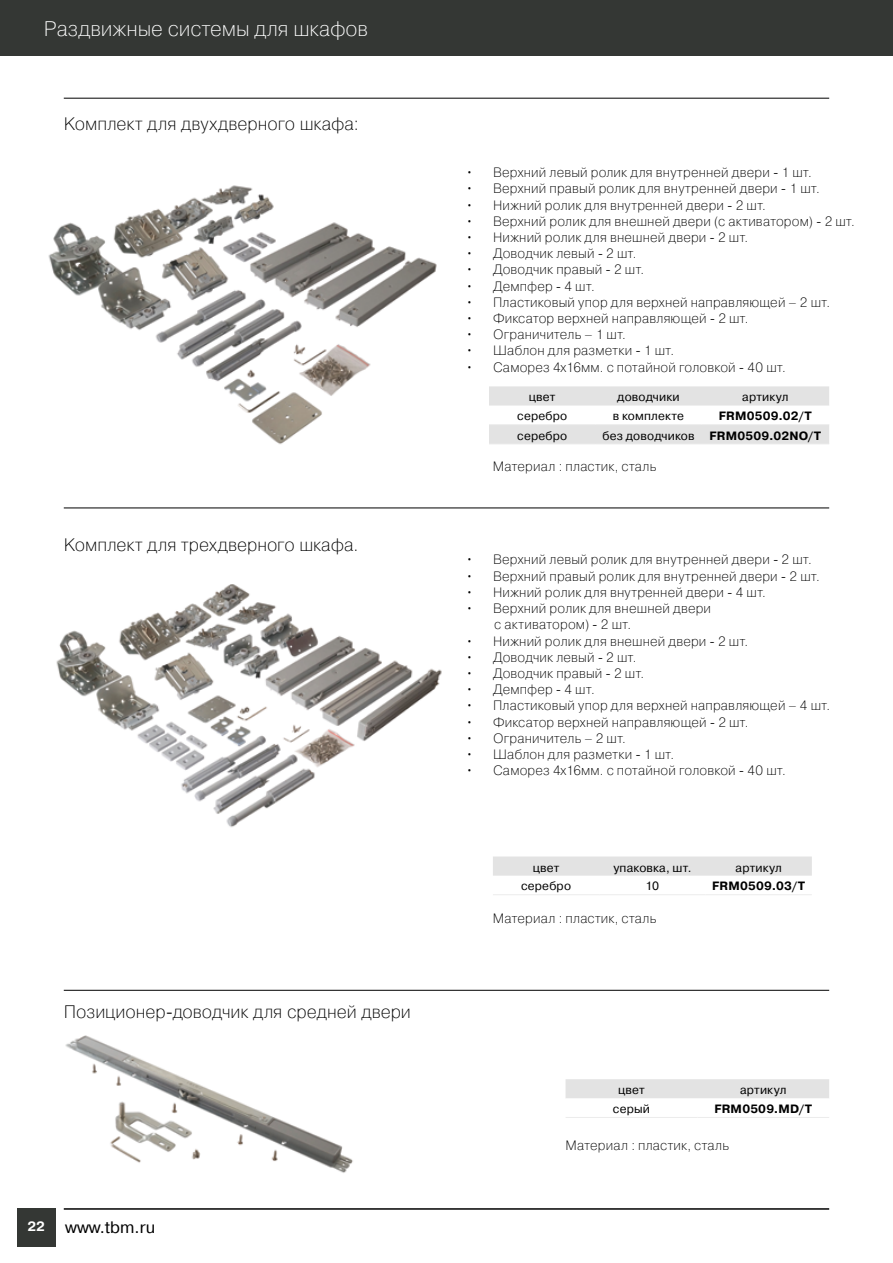
<style>
.page{position:relative;width:893px;height:1263px;background:#fff}
.page>*{position:absolute;margin:0;border:0;box-sizing:border-box;transform-origin:0 0}
.t1{font:21px "Pragmatica Light C";letter-spacing:-.005em;color:#fff}
.t2{font:18px "Pragmatica Light C";color:#000}
.t3{font:16.5px "Pragmatica C";color:#000}
.t4{font:13.5px/16.2px "Pragmatica Light C";letter-spacing:.01em;color:#000}
.t5{font:12px "Pragmatica C";letter-spacing:.015em;color:#000}
.t6{font:700 12px "Pragmatica C";letter-spacing:.02em;color:#000}
.s1{font-weight:700;font-size:13.5px;color:#fff}
</style>
<div class="page">
<div style="left:0;top:0;width:893px;height:55px;background:#343734"></div>
<div style="left:17px;top:1208px;width:38px;height:38px;background:#343734"></div>
<hr style="left:64px;top:1208px;width:765px;height:2px;background:#000">
<img style="left:48px;top:185px;width:389px;height:259px">
<img style="left:56px;top:584px;width:386px;height:243px">
<img style="left:65px;top:1035px;width:288px;height:138px">
<div style="left:566px;top:1079px;width:263px;height:19px;background:#e3e3e3"></div>
<hr style="left:566px;top:1117px;width:131px;height:1px;background:#ececec">
<hr style="left:697px;top:1117px;width:132px;height:1px;background:#ececec">
<hr style="left:64px;top:990px;width:765px;height:1px;background:#000">
<hr style="left:64px;top:98px;width:765px;height:1px;background:#000">
<hr style="left:64px;top:508px;width:765px;height:1px;background:#000">
<svg style="left:493px;top:856px;width:319px;height:20px;background:#e4e4e4"></svg>
<hr style="left:493px;top:894px;width:106px;height:1px;background:#ececec">
<hr style="left:599px;top:894px;width:106px;height:1px;background:#ececec">
<hr style="left:705px;top:894px;width:107px;height:1px;background:#ececec">
<svg style="left:489px;top:386px;width:340px;height:58px"></svg>
<hr style="left:489px;top:424px;width:106px;height:1px;background:#ececec">
<hr style="left:595px;top:424px;width:107px;height:1px;background:#ececec">
<hr style="left:702px;top:424px;width:127px;height:1px;background:#ececec">
<hr style="left:489px;top:444px;width:106px;height:1px;background:#ececec">
<hr style="left:595px;top:444px;width:107px;height:1px;background:#ececec">
<hr style="left:702px;top:444px;width:127px;height:1px;background:#ececec">
<h1 class="t1" style="left:44px;top:17px;width:326px">Раздвижные системы для шкафов</h1>
<h2 class="t2" style="left:64px;top:114px;width:296px">Комплект для двухдверного шкафа:</h2>
<h2 class="t2" style="left:64px;top:535px;width:292px">Комплект для трехдверного шкафа.</h2>
<h2 class="t2" style="left:64px;top:1001px;width:349px">Позиционер-доводчик для средней двери</h2>
<p class="t3" style="left:27px;top:1218px;width:129px"><span class="s1">22</span> www.tbm.ru</p>
<p class="t4" style="left:466px;top:165px;width:344px">• Верхний левый ролик для внутренней двери - 1 шт.</p>
<p class="t4" style="left:466px;top:181px;width:352px">• Верхний правый ролик для внутренней двери - 1 шт.</p>
<p class="t4" style="left:466px;top:197px;width:298px">• Нижний ролик для внутренней двери - 2 шт.</p>
<p class="t4" style="left:466px;top:213px;width:387px">• Верхний ролик для внешней двери (с активатором) - 2 шт.</p>
<p class="t4" style="left:466px;top:229px;width:281px">• Нижний ролик для внешней двери - 2 шт.</p>
<p class="t4" style="left:466px;top:246px;width:169px">• Доводчик левый - 2 шт.</p>
<p class="t4" style="left:466px;top:262px;width:177px">• Доводчик правый - 2 шт.</p>
<p class="t4" style="left:466px;top:278px;width:127px">• Демпфер - 4 шт.</p>
<p class="t4" style="left:466px;top:294px;width:363px">• Пластиковый упор для верхней направляющей – 2 шт.</p>
<p class="t4" style="left:466px;top:310px;width:281px">• Фиксатор верхней направляющей - 2 шт.</p>
<p class="t4" style="left:466px;top:327px;width:158px">• Ограничитель – 1 шт.</p>
<p class="t4" style="left:466px;top:343px;width:207px">• Шаблон для разметки - 1 шт.</p>
<p class="t4" style="left:466px;top:359px;width:318px">• Саморез 4х16мм. с потайной головкой - 40 шт.</p>
<p class="t5" style="left:529px;top:391px;width:28px">цвет</p>
<p class="t5" style="left:617px;top:391px;width:64px">доводчики</p>
<p class="t5" style="left:742px;top:391px;width:48px">артикул</p>
<p class="t5" style="left:517px;top:410px;width:51px">серебро</p>
<p class="t5" style="left:613px;top:410px;width:73px">в комплекте</p>
<p class="t6" style="left:719px;top:410px;width:95px">FRM0509.02/T</p>
<p class="t5" style="left:517px;top:429px;width:51px">серебро</p>
<p class="t5" style="left:602px;top:429px;width:93px">без доводчиков</p>
<p class="t6" style="left:710px;top:429px;width:113px">FRM0509.02NO/T</p>
<p class="t4" style="left:493px;top:459px;width:165px">Материал : пластик, сталь</p>
<p class="t4" style="left:466px;top:552px;width:344px">• Верхний левый ролик для внутренней двери - 2 шт.</p>
<p class="t4" style="left:466px;top:568px;width:352px">• Верхний правый ролик для внутренней двери - 2 шт.</p>
<p class="t4" style="left:466px;top:584px;width:298px">• Нижний ролик для внутренней двери - 4 шт.</p>
<p class="t4" style="left:494px;top:600px;width:218px;text-indent:-28px">• Верхний ролик для внешней двери с активатором) - 2 шт.</p>
<p class="t4" style="left:466px;top:633px;width:281px">• Нижний ролик для внешней двери - 2 шт.</p>
<p class="t4" style="left:466px;top:649px;width:169px">• Доводчик левый - 2 шт.</p>
<p class="t4" style="left:466px;top:665px;width:177px">• Доводчик правый - 2 шт.</p>
<p class="t4" style="left:466px;top:681px;width:127px">• Демпфер - 4 шт.</p>
<p class="t4" style="left:466px;top:698px;width:363px">• Пластиковый упор для верхней направляющей – 4 шт.</p>
<p class="t4" style="left:466px;top:714px;width:281px">• Фиксатор верхней направляющей - 2 шт.</p>
<p class="t4" style="left:466px;top:730px;width:158px">• Ограничитель – 2 шт.</p>
<p class="t4" style="left:466px;top:746px;width:207px">• Шаблон для разметки - 1 шт.</p>
<p class="t4" style="left:466px;top:762px;width:318px">• Саморез 4х16мм. с потайной головкой - 40 шт.</p>
<p class="t5" style="left:533px;top:861px;width:28px">цвет</p>
<p class="t5" style="left:613px;top:861px;width:80px">упаковка, шт.</p>
<p class="t5" style="left:736px;top:861px;width:48px">артикул</p>
<p class="t5" style="left:521px;top:880px;width:51px">серебро</p>
<p class="t5" style="left:646px;top:880px;width:15px">10</p>
<p class="t6" style="left:712px;top:880px;width:94px">FRM0509.03/T</p>
<p class="t4" style="left:493px;top:910px;width:165px">Материал : пластик, сталь</p>
<p class="t5" style="left:618px;top:1083px;width:28px">цвет</p>
<p class="t5" style="left:740px;top:1083px;width:48px">артикул</p>
<p class="t5" style="left:613px;top:1102px;width:38px">серый</p>
<p class="t6" style="left:714px;top:1102px;width:99px">FRM0509.MD/T</p>
<p class="t4" style="left:566px;top:1137px;width:165px">Материал : пластик, сталь</p>
</div>
